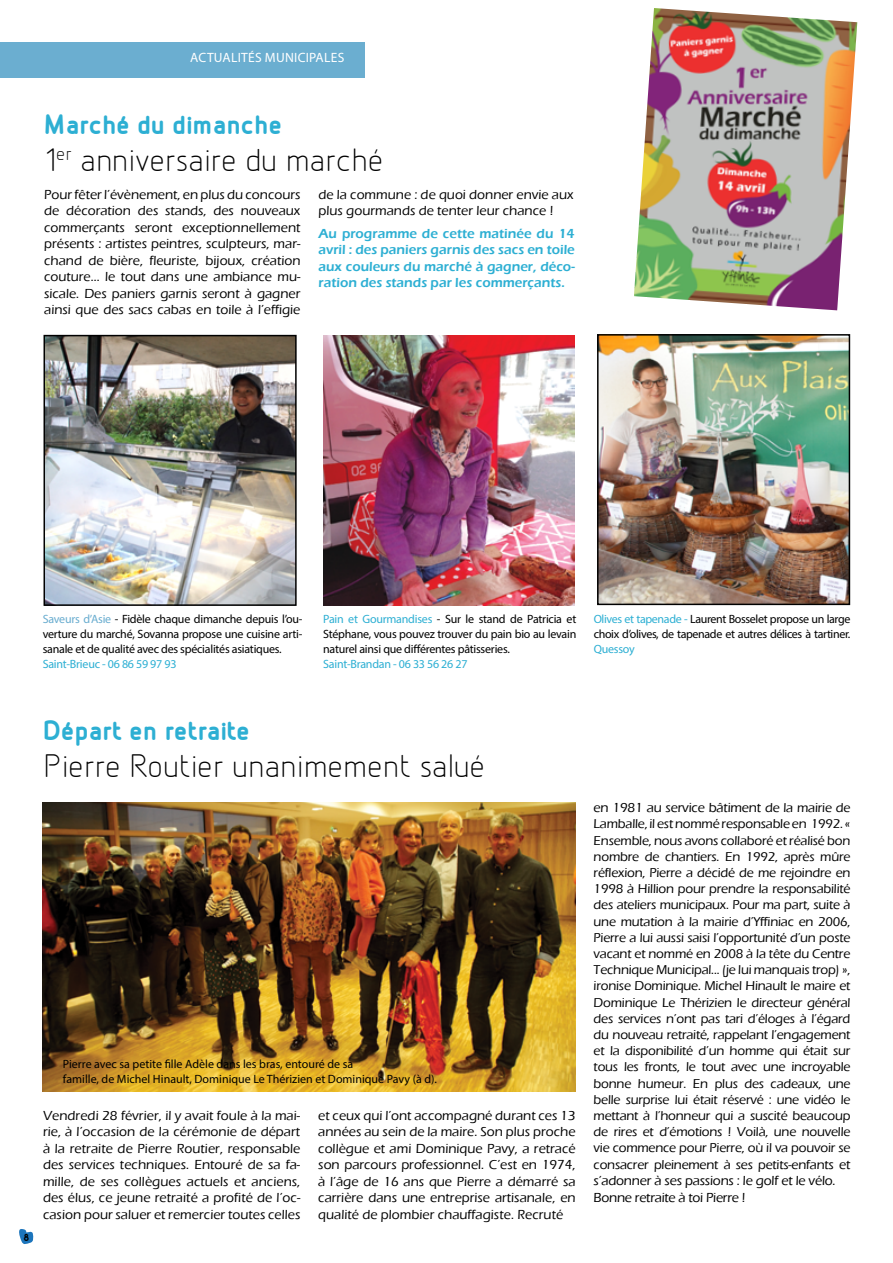
<style>
.page{position:relative;width:893px;height:1263px;background:#fff}
.page>*{position:absolute;margin:0;border:0;box-sizing:border-box;transform-origin:0 0}
.t1{font:34.5px "Designio";color:#000}
.t2{font:700 30px "Designio";color:#2dafd3}
.t3{font:500 13.5px/16.5px "Eras ITC";color:#000;text-align:justify}
.t4{font:600 13.5px/16.5px "Eras ITC";color:#2dafd3;text-align:justify}
.t5{font:13.5px "Myriad Pro";letter-spacing:.02em;color:#fff}
.t6{font:500 13.2px/16.2px "Eras ITC";letter-spacing:-.015em;color:#000;text-align:justify}
.t7{font:12px/15px "Myriad Pro";letter-spacing:-.02em;color:#000;text-align:justify}
.t8{font:12px/15px "Myriad Pro";color:#000}
.t9{font:12px "Myriad Pro";letter-spacing:-.02em;color:#2dafd3}
.t10{font:700 11.55px "Designio";color:#000}
.s1{color:#68accf}
.s2{color:#2dafd3}
.s3{font-size:13.2px}
.s4{font-size:13.5px}
</style>
<div class="page">
<svg style="left:19px;top:1229px;width:15px;height:15px"></svg>
<div style="left:0;top:43px;width:365px;height:35px;background:#6baed0"></div>
<img style="left:634px;top:8px;width:223px;height:302px">
<img style="left:43px;top:803px;width:533px;height:288px">
<img style="left:323px;top:336px;width:252px;height:269px">
<img style="left:600px;top:337px;width:247px;height:265px">
<div style="left:597px;top:334px;width:253px;height:271px;border:2px solid #000"></div>
<img style="left:47px;top:338px;width:247px;height:265px">
<div style="left:44px;top:335px;width:253px;height:271px;border:2px solid #000"></div>
<p class="t5" style="left:190px;top:50px;width:55px">ACTUALITÉS</p>
<p class="t5" style="left:265px;top:50px;width:73px">MUNICIPALES</p>
<h2 class="t2" style="left:44px;top:108px;width:240px">Marché du dimanche</h2>
<h1 class="t1" style="left:44px;top:142px;width:341px">1<sup>er</sup> anniversaire du marché</h1>
<p class="t3" style="left:44px;top:186px;width:258px">Pour fêter l’évènement, en plus du concours de décoration des stands, des nouveaux commerçants seront exceptionnellement présents : artistes peintres, sculpteurs, mar&shy;chand de bière, fleuriste, bijoux, création couture… le tout dans une ambiance mu&shy;sicale. Des paniers garnis seront à gagner ainsi que des sacs cabas en toile à l’effigie</p>
<p class="t3" style="left:318px;top:186px;width:257px">de la commune : de quoi donner envie aux plus gourmands de tenter leur chance !</p>
<p class="t4" style="left:318px;top:225px;width:258px">Au programme de cette matinée du 14 avril : des paniers garnis des sacs en toile aux couleurs du marché à gagner, déco&shy;ration des stands par les commerçants.</p>
<p class="t7" style="left:43px;top:611px;width:261px"><span class="s1">Saveurs d’Asie</span> - Fidèle chaque dimanche depuis l’ou&shy;verture du marché, Sovanna propose une cuisine arti&shy;sanale et de qualité avec des spécialités asiatiques.</p>
<p class="t9" style="left:43px;top:656px;width:135px">Saint-Brieuc - 06 86 59 97 93</p>
<p class="t7" style="left:323px;top:611px;width:255px"><span class="s2">Pain et Gourmandises</span> - Sur le stand de Patricia et Stéphane, vous pouvez trouver du pain bio au levain naturel ainsi que différentes pâtisseries.</p>
<p class="t9" style="left:323px;top:656px;width:146px">Saint-Brandan - 06 33 56 26 27</p>
<p class="t7" style="left:594px;top:611px;width:258px"><span class="s2">Olives et tapenade -</span> Laurent Bosselet propose un large choix d’olives, de tapenade et autres délices à tartiner.</p>
<p class="t9" style="left:594px;top:641px;width:43px">Quessoy</p>
<h2 class="t2" style="left:43px;top:714px;width:209px">Départ en retraite</h2>
<h1 class="t1" style="left:43px;top:748px;width:443px">Pierre Routier unanimement salué</h1>
<p class="t10" style="left:24px;top:1231px;width:7px">8</p>
<p class="t8" style="left:63px;top:1056px;width:376px">Pierre avec sa petite fille Adèle dans les bras, entouré de sa<br>famille, de Michel Hinault, Dominique Le Thérizien et Dominique Pavy (à d).</p>
<p class="t3" style="left:43px;top:1107px;width:259px">Vendredi 28 février, il y avait foule à la mai&shy;rie, à l’occasion de la cérémonie de départ à la retraite de Pierre Routier, responsable des services techniques. Entouré de sa fa&shy;mille, de ses collègues actuels et anciens, des élus, ce jeune retraité a profité de l’oc&shy;casion pour saluer et remercier toutes celles</p>
<p class="t3" style="left:318px;top:1107px;width:259px">et ceux qui l’ont accompagné durant ces 13 années au sein de la maire. Son plus proche collègue et ami Dominique Pavy, a retracé son parcours professionnel. C’est en 1974, à l’âge de 16 ans que Pierre a démarré sa carrière dans une entreprise artisanale, en qualité de plombier chauffagiste. Recruté</p>
<p class="t3" style="left:594px;top:800px;width:258px">en 1981 au service bâtiment <span class="s3">de la mairie de</span></p>
<p class="t6" style="left:594px;top:816px;width:258px">Lamballe, il est nommé responsable en 1992. « Ensemble, nous avons collaboré et réalisé bon nombre de chantiers. En 1992, après mûre réflexion, Pierre a décidé de me rejoindre en 1998 à Hillion pour prendre la responsabilité des ateliers municipaux. Pour ma part, suite à une mutation à la mairie d’Yffiniac en 2006, Pierre a lui aussi saisi l’opportunité d’un poste vacant et nommé en 2008 à la tête du Centre Technique Municipal... (je lui manquais trop) », ironise Dominique. Michel Hinault le maire et Dominique Le Thérizien le directeur général des services n’ont pas tari d’éloges à l’égard du nouveau retraité, rappelant l’engagement et la disponibilité d’un homme qui était sur tous les fronts, le tout avec une incroyable bonne humeur. En plus des cadeaux, une belle surprise lui était réservé : une vidéo le mettant à l’honneur qui a suscité beaucoup de rires et d’émotions ! Voilà, une nouvelle vie commence pour Pierre, où il va pouvoir se consacrer pleinement à ses petits-enfant<span class="s4">s et</span></p>
<p class="t3" style="left:594px;top:1172px;width:243px">s’adonner à ses passions : le golf et le vélo.<br>Bonne retraite à toi Pierre !</p>
</div>
